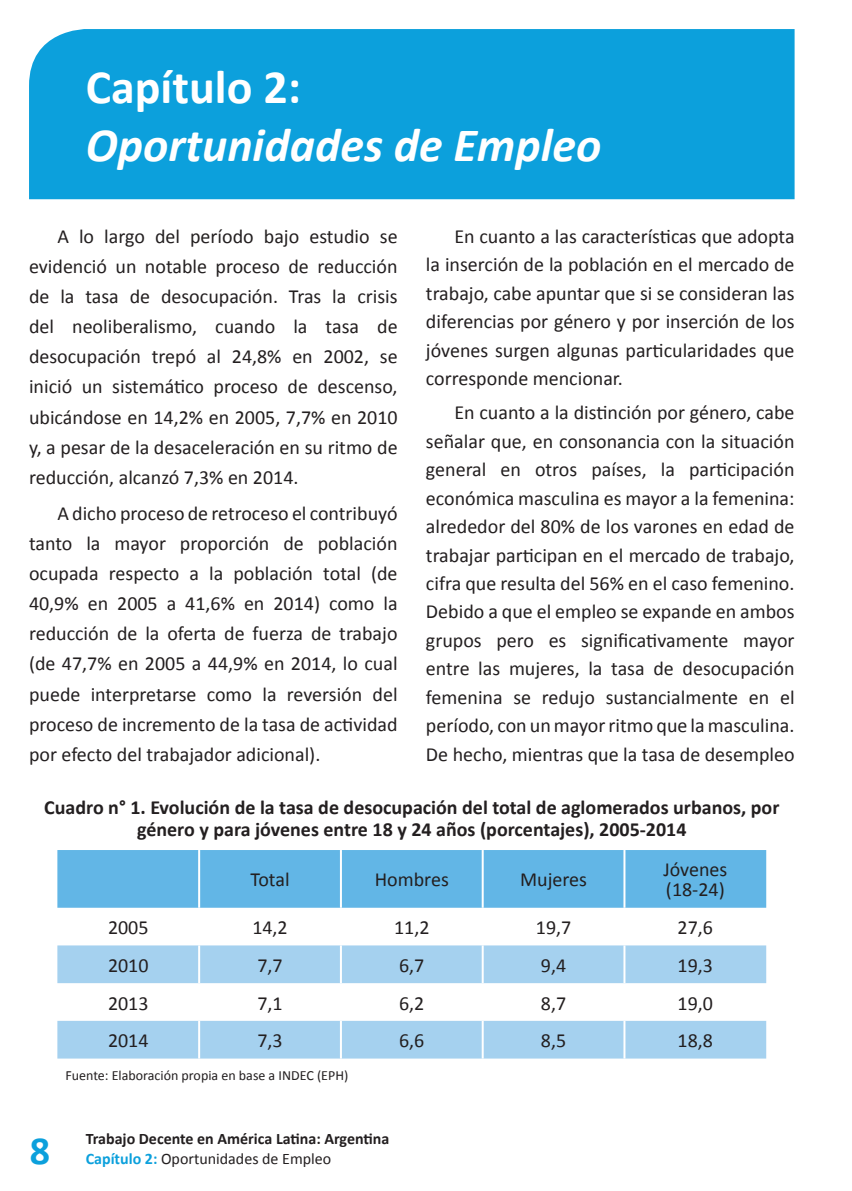
<style>
.page{position:relative;width:852px;height:1191px;background:#fff}
.page>*{position:absolute;margin:0;border:0;box-sizing:border-box;transform-origin:0 0}
.t1{font:italic 700 48px/57.6px "Calibri";color:#fff}
.t2{font:700 40px "Calibri";color:#0ca0dc}
.texto_corrido{font:20px/28.4px "Calibri";color:#231f20;text-align:justify}
.titulo_tabela{font:700 20px/22px "Calibri";color:#231f20;text-align:center}
.t3{font:700 16px/20px "Calibri";color:#231f20}
.leganda{font:14px "Calibri";color:#231f20}
.s1{font-style:normal}
.s2{color:#0ca0dc}
.s3{font-weight:400}
</style>
<div class="page">
<div style="left:29px;top:29px;width:765px;height:170px;background:#0ca0dc"></div>
<div style="left:57px;top:850px;width:709px;height:57px;background:#62b6e6"></div>
<svg style="left:57px;top:945px;width:709px;height:113px;fill:#a5d1ef"></svg>
<hr style="left:198px;top:849px;width:2px;height:58px;background:#fff">
<hr style="left:340px;top:849px;width:2px;height:58px;background:#fff">
<hr style="left:482px;top:849px;width:2px;height:58px;background:#fff">
<hr style="left:623px;top:849px;width:2px;height:58px;background:#fff">
<hr style="left:198px;top:945px;width:2px;height:37px;background:#fff">
<hr style="left:340px;top:945px;width:2px;height:37px;background:#fff">
<hr style="left:482px;top:945px;width:2px;height:37px;background:#fff">
<hr style="left:623px;top:945px;width:2px;height:37px;background:#fff">
<hr style="left:198px;top:1020px;width:2px;height:38px;background:#fff">
<hr style="left:340px;top:1020px;width:2px;height:38px;background:#fff">
<hr style="left:482px;top:1020px;width:2px;height:38px;background:#fff">
<hr style="left:623px;top:1020px;width:2px;height:38px;background:#fff">
<p class="t1" style="left:86px;top:59px;width:517px"><span class="s1">Capítulo 2:<br></span>Oportunidades de Empleo</p>
<p class="texto_corrido" style="left:426px;top:222px;width:370px;text-indent:28px">En cuanto a las características que adopta la inserción de la población en el mercado de trabajo, cabe apuntar que si se consideran las diferencias por género y por inserción de los jóvenes surgen algunas particularidades que corresponde mencionar.</p>
<p class="texto_corrido" style="left:426px;top:398px;width:370px;text-indent:28px">En cuanto a la distinción por género, cabe señalar que, en consonancia con la situación general en otros países, la participación económica masculina es mayor a la femenina: alrededor del 80% de los varones en edad de trabajar participan en el mercado de trabajo, cifra que resulta del 56% en el caso femenino.<br>Debido a que el empleo se expande en ambos grupos pero es significativamente mayor entre las mujeres, la tasa de desocupación femenina se redujo sustancialmente en el período, con un mayor ritmo que la masculina.<br>De hecho, mientras que la tasa de desempleo</p>
<p class="titulo_tabela" style="left:44px;top:795px;width:737px">Cuadro n° 1. Evolución de la tasa de desocupación del total de aglomerados urbanos, por género y para jóvenes entre 18 y 24 años (porcentajes), 2005-2014</p>
<p class="texto_corrido" style="left:250px;top:865px;width:41px">Total</p>
<p class="texto_corrido" style="left:375px;top:865px;width:75px">Hombres</p>
<p class="texto_corrido" style="left:520px;top:865px;width:68px">Mujeres</p>
<p class="texto_corrido" style="left:663px;top:859px;width:65px;line-height:20px">Jóvenes (18-24)</p>
<p class="texto_corrido" style="left:108px;top:913px;width:42px">2005</p>
<p class="texto_corrido" style="left:252px;top:913px;width:37px">14,2</p>
<p class="texto_corrido" style="left:394px;top:913px;width:37px">11,2</p>
<p class="texto_corrido" style="left:536px;top:913px;width:37px">19,7</p>
<p class="texto_corrido" style="left:677px;top:913px;width:37px">27,6</p>
<p class="texto_corrido" style="left:108px;top:950px;width:42px">2010</p>
<p class="texto_corrido" style="left:257px;top:950px;width:27px">7,7</p>
<p class="texto_corrido" style="left:399px;top:950px;width:27px">6,7</p>
<p class="texto_corrido" style="left:541px;top:950px;width:27px">9,4</p>
<p class="texto_corrido" style="left:677px;top:950px;width:37px">19,3</p>
<p class="texto_corrido" style="left:108px;top:988px;width:42px">2013</p>
<p class="texto_corrido" style="left:257px;top:988px;width:27px">7,1</p>
<p class="texto_corrido" style="left:399px;top:988px;width:27px">6,2</p>
<p class="texto_corrido" style="left:541px;top:988px;width:27px">8,7</p>
<p class="texto_corrido" style="left:677px;top:988px;width:37px">19,0</p>
<p class="texto_corrido" style="left:108px;top:1026px;width:42px">2014</p>
<p class="texto_corrido" style="left:257px;top:1026px;width:27px">7,3</p>
<p class="texto_corrido" style="left:399px;top:1026px;width:27px">6,6</p>
<p class="texto_corrido" style="left:541px;top:1026px;width:27px">8,5</p>
<p class="texto_corrido" style="left:677px;top:1026px;width:37px">18,8</p>
<p class="leganda" style="left:65px;top:1066px;width:284px">Fuente: Elaboración propia en base a INDEC (EPH)</p>
<p class="texto_corrido" style="left:29px;top:221px;width:370px;line-height:30.2px;text-indent:28px">A lo largo del período bajo estudio se evidenció un notable proceso de reducción de la tasa de desocupación. Tras la crisis del neoliberalismo, cuando la tasa de desocupación trepó al 24,8% en 2002, se inició un sistemático proceso de descenso, ubicándose en 14,2% en 2005, 7,7% en 2010 y, a pesar de la desaceleración en su ritmo de reducción, alcanzó 7,3% en 2014.</p>
<p class="texto_corrido" style="left:29px;top:498px;width:370px;line-height:30.2px;text-indent:28px">A dicho proceso de retroceso el contribuyó tanto la mayor proporción de población ocupada respecto a la población total (de 40,9% en 2005 a 41,6% en 2014) como la reducción de la oferta de fuerza de trabajo (de 47,7% en 2005 a 44,9% en 2014, lo cual puede interpretarse como la reversión del proceso de incremento de la tasa de actividad por efecto del trabajador adicional).</p>
<h2 class="t2" style="left:29px;top:1125px;width:22px">8</h2>
<p class="t3" style="left:86px;top:1127px;width:305px">Trabajo Decente en América Latina: Argentina<br><span class="s2">Capítulo 2:</span> <span class="s3">Oportunidades de Empleo</span></p>
</div>
